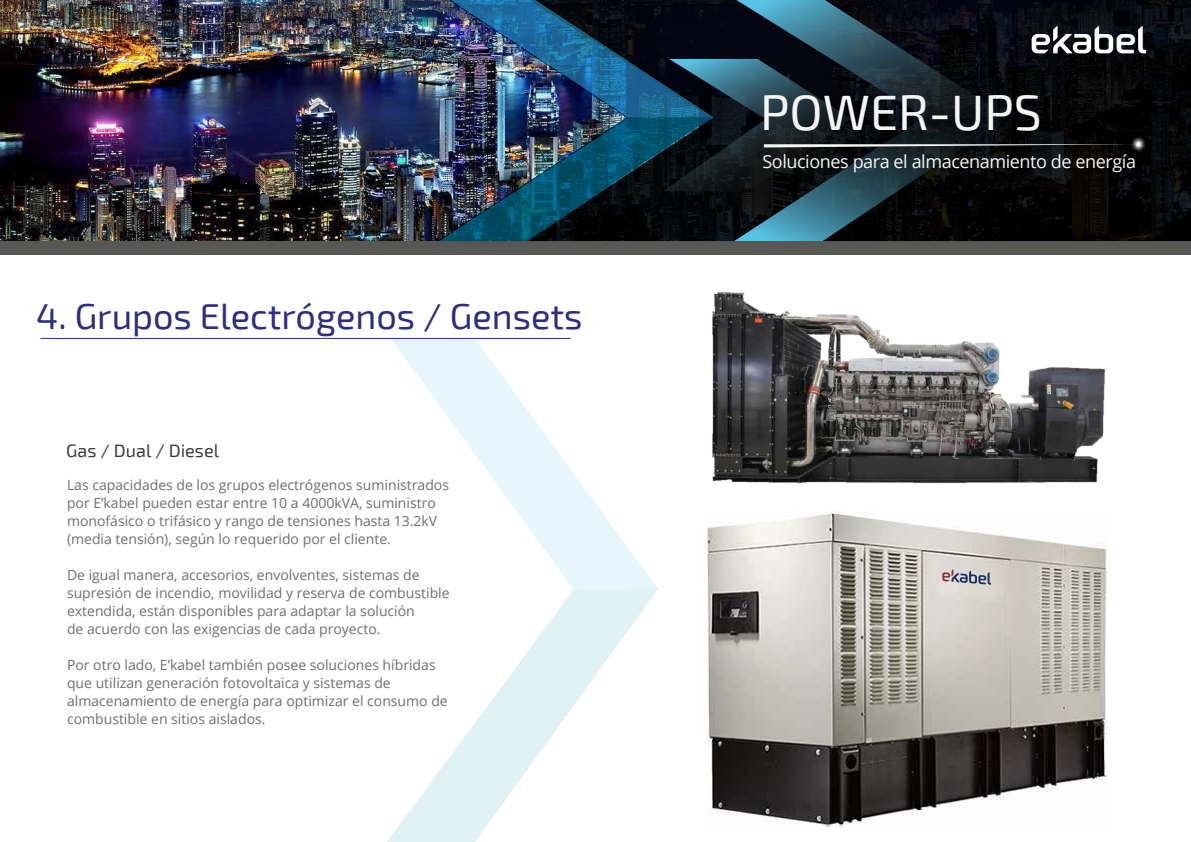
<style>
.page{position:relative;width:1191px;height:842px;background:#fff}
.page>*{position:absolute;margin:0;border:0;box-sizing:border-box;transform-origin:0 0}
.t1{font:49.7px "Exo 2";color:#f5f5f5}
.t2{font:36px "Exo 2";color:#2d2e82}
.t3{font:18px "Open Sans";letter-spacing:-.025em;color:#f5f5f5}
.t4{font:18px "Exo 2";color:#3c3c3b}
.t5{font:14px/18px "Open Sans";color:#6f6f6e}
</style>
<div class="page">
<hr style="left:40px;top:338px;width:530px;height:1px;background:#2d2e82">
<img style="left:712px;top:292px;width:393px;height:192px">
<svg style="left:387px;top:589px;width:271px;height:253px"></svg>
<svg style="left:392px;top:339px;width:266px;height:250px"></svg>
<img style="left:0;top:0;width:437px;height:241px">
<div style="left:0;top:241px;width:1191px;height:13px;background:#575756"></div>
<svg style="left:1146px;top:0;width:45px;height:241px;background:#06080a"></svg>
<img style="left:1146px;top:105px;width:31px;height:79px">
<img style="left:437px;top:0;width:709px;height:241px">
<img style="left:707px;top:511px;width:400px;height:315px">
<svg style="left:942px;top:569px;width:49px;height:16px"></svg>
<p class="t2" style="left:36px;top:296px;width:547px">4. Grupos Electrógenos / Gensets</p>
<p class="t4" style="left:66px;top:440px;width:154px">Gas / Dual / Diesel</p>
<p class="t5" style="left:67px;top:475px;width:383px">Las capacidades de los grupos electrógenos suministrados por E’kabel pueden estar entre 10 a 4000kVA, suministro monofásico o trifásico y rango de tensiones hasta 13.2kV (media tensión), según lo requerido por el cliente.</p>
<p class="t5" style="left:67px;top:565px;width:384px">De igual manera, accesorios, envolventes, sistemas de supresión de incendio, movilidad y reserva de combustible extendida, están disponibles para adaptar la solución<br>de acuerdo con las exigencias de cada proyecto.</p>
<p class="t5" style="left:67px;top:655px;width:382px">Por otro lado, E’kabel también posee soluciones híbridas que utilizan generación fotovoltaica y sistemas de almacenamiento de energía para optimizar el consumo de combustible en sitios aislados.</p>
<p class="t1" style="left:760px;top:83px;width:283px">POWER-UPS</p>
<p class="t3" style="left:762px;top:149px;width:375px">Soluciones para el almacenamiento de energía</p>
</div>
